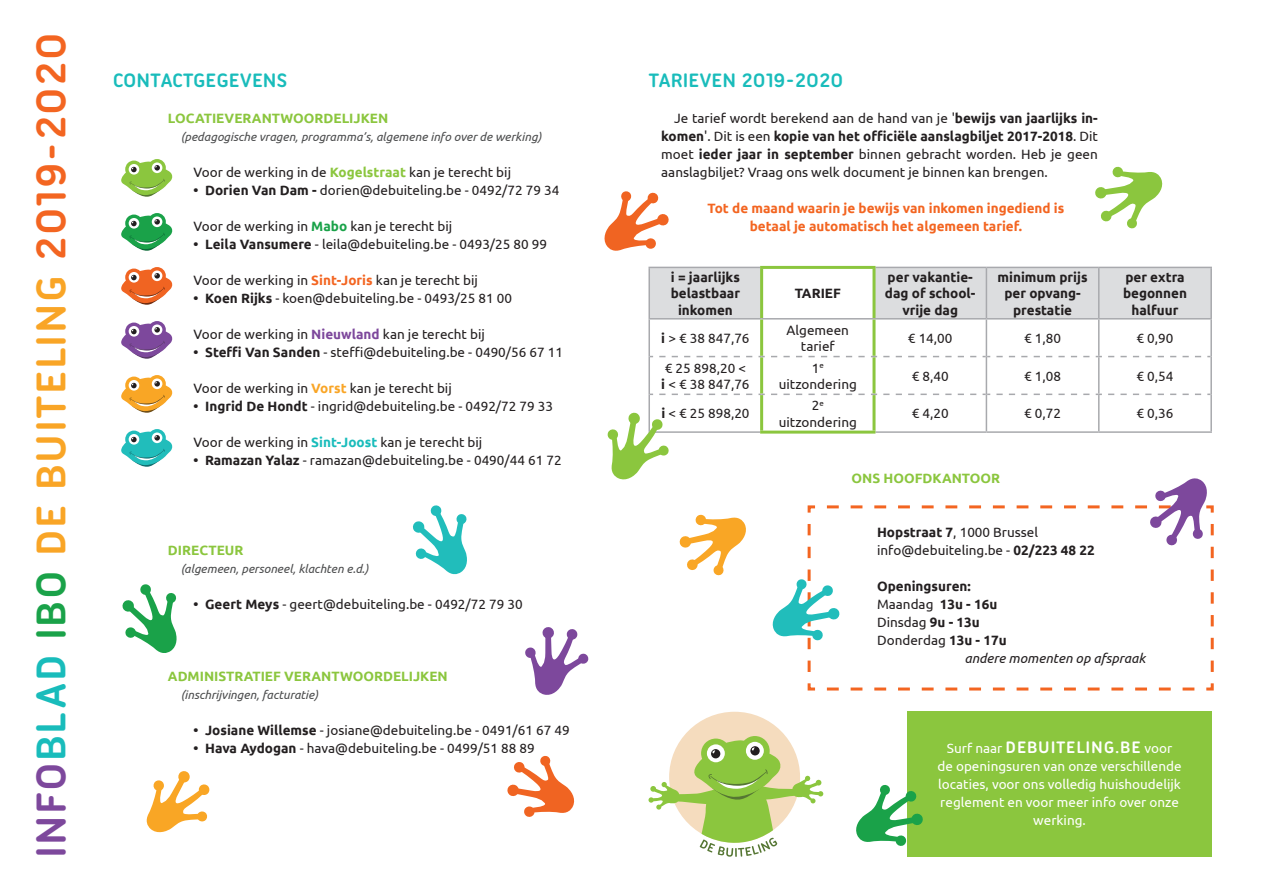
<style>
.page{position:relative;width:1263px;height:893px;background:#fff}
.page>*{position:absolute;margin:0;border:0;box-sizing:border-box;transform-origin:0 0}
.t1{font:700 45px "Ubuntu Titling";letter-spacing:.03em;color:#f9a526}
.t2{font:700 21px "Ubuntu Titling";color:#19bcbb}
.t3{font:700 18px "Ubuntu Titling";letter-spacing:.04em;color:#fff}
.t4{font:13.5px/16.2px "Ubuntu";color:#231f20;text-align:center}
.t5{font:700 13.5px/16.2px "Ubuntu";color:#231f20;text-align:center}
.t6{font:13.5px/18px "Ubuntu";color:#fff;text-align:center}
.t7{font:700 13.5px/18px "Ubuntu";color:#f36521;text-align:center}
.t8{font:700 13.5px "Ubuntu";color:#8bc63e}
.t9{font:italic 13.5px "Ubuntu";color:#231f20}
.t10{font:italic 12px "Ubuntu";color:#4b4c4d}
.s1{color:#7d489c}
.s2{color:#19bcbb}
.s3{color:#1aa249}
.s4{color:#f36521}
.s5{font-weight:700;color:#8bc63e}
.s6{font-weight:700}
.s7{font-weight:700;color:#1aa249}
.s8{font-weight:700;color:#f36521}
.s9{font-weight:700;color:#7d489c}
.s10{font-weight:700;color:#f9a526}
.s11{font-weight:700;color:#19bcbb}
.s12{font-family:"Ubuntu";font-weight:400;font-size:13.5px}
</style>
<div class="page">
<div style="left:908px;top:712px;width:304px;height:145px;background:#8bc63e"></div>
<hr style="left:760px;top:266px;width:115px;height:3px;background:#8bc63e">
<svg style="left:807px;top:683px;width:407px;height:8px"></svg>
<svg style="left:1095px;top:166px;width:68px;height:63px"></svg>
<svg style="left:413px;top:505px;width:54px;height:70px"></svg>
<svg style="left:507px;top:756px;width:68px;height:61px"></svg>
<svg style="left:604px;top:191px;width:65px;height:60px"></svg>
<svg style="left:525px;top:627px;width:64px;height:68px"></svg>
<svg style="left:122px;top:584px;width:55px;height:69px"></svg>
<svg style="left:856px;top:784px;width:67px;height:63px"></svg>
<svg style="left:146px;top:771px;width:64px;height:62px"></svg>
<svg style="left:607px;top:267px;width:607px;height:405px"></svg>
<svg style="left:121px;top:213px;width:52px;height:38px"></svg>
<svg style="left:121px;top:159px;width:52px;height:38px"></svg>
<svg style="left:121px;top:429px;width:52px;height:38px"></svg>
<svg style="left:121px;top:375px;width:52px;height:38px"></svg>
<svg style="left:121px;top:267px;width:52px;height:38px"></svg>
<svg style="left:121px;top:321px;width:52px;height:38px"></svg>
<div style="left:669px;top:712px;width:131px;height:131px;background:#f5dcbe;border-radius:50%"></div>
<svg style="left:648px;top:736px;width:175px;height:121px"></svg>
<h1 class="t1" style="left:25px;top:858px;width:827px;rotate:-90deg"><span class="s1">INFO</span><span class="s2">BLAD</span> <span class="s3">IBO</span> DE BUITELING <span class="s4">2019-2020</span></h1>
<h2 class="t2" style="left:113px;top:68px;width:176px">CONTACTGEGEVENS</h2>
<p class="t8" style="left:168px;top:110px;width:222px">LOCATIEVERANTWOORDELIJKEN</p>
<p class="t10" style="left:181px;top:129px;width:362px">(pedagogische vragen, programma’s, algemene info over de werking)</p>
<p class="t4" style="left:193px;top:164px;width:319px">Voor de werking in de <span class="s5">Kogelstraat</span> kan je terecht bij</p>
<p class="t4" style="left:193px;top:182px;width:367px"><span class="s6">• Dorien Van Dam -</span> dorien@debuiteling.be - 0492/72 79 34</p>
<p class="t4" style="left:193px;top:218px;width:260px">Voor de werking in <span class="s7">Mabo</span> kan je terecht bij</p>
<p class="t4" style="left:193px;top:236px;width:355px"><span class="s6">• Leila Vansumere</span> - leila@debuiteling.be - 0493/25 80 99</p>
<p class="t4" style="left:193px;top:272px;width:286px">Voor de werking in <span class="s8">Sint-Joris</span> kan je terecht bij</p>
<p class="t4" style="left:193px;top:290px;width:320px"><span class="s6">• Koen Rijks</span> - koen@debuiteling.be - 0493/25 81 00</p>
<p class="t4" style="left:193px;top:326px;width:293px">Voor de werking in <span class="s9">Nieuwland</span> kan je terecht bij</p>
<p class="t4" style="left:193px;top:344px;width:371px"><span class="s6">• Steffi Van Sanden</span> - steffi@debuiteling.be - 0490/56 67 11</p>
<p class="t4" style="left:193px;top:380px;width:260px">Voor de werking in <span class="s10">Vorst</span> kan je terecht bij</p>
<p class="t4" style="left:193px;top:398px;width:361px"><span class="s6">• Ingrid De Hondt</span> - ingrid@debuiteling.be - 0492/72 79 33</p>
<p class="t4" style="left:193px;top:434px;width:290px">Voor de werking in <span class="s11">Sint-Joost</span> kan je terecht bij</p>
<p class="t4" style="left:193px;top:452px;width:370px"><span class="s6">• Ramazan Yalaz</span> - ramazan@debuiteling.be - 0490/44 61 72</p>
<p class="t8" style="left:168px;top:542px;width:77px">DIRECTEUR</p>
<p class="t10" style="left:181px;top:561px;width:189px">(algemeen, personeel, klachten e.d.)</p>
<p class="t4" style="left:193px;top:596px;width:331px"><span class="s6">• Geert Meys</span> - geert@debuiteling.be - 0492/72 79 30</p>
<p class="t8" style="left:168px;top:668px;width:281px">ADMINISTRATIEF VERANTWOORDELIJKEN</p>
<p class="t10" style="left:181px;top:687px;width:139px">(inschrijvingen, facturatie)</p>
<p class="t4" style="left:193px;top:722px;width:378px"><span class="s6">• Josiane Willemse</span> - josiane@debuiteling.be - 0491/61 67 49</p>
<p class="t4" style="left:193px;top:740px;width:343px"><span class="s6">• Hava Aydogan</span> - hava@debuiteling.be - 0499/51 88 89</p>
<h2 class="t2" style="left:648px;top:68px;width:196px">TARIEVEN 2019-2020</h2>
<p class="t4" style="left:661px;top:109px;width:438px;line-height:18px;text-align:justify;text-indent:13px">Je tarief wordt berekend aan de hand van je '<span class="s6">bewijs van jaarlijks in&shy;komen</span>'. Dit is een <span class="s6">kopie van het officiële aanslagbiljet 2017-2018</span>. Dit moet <span class="s6">ieder jaar in september</span> binnen gebracht worden. Heb je geen aanslagbiljet? Vraag ons welk document je binnen kan brengen.</p>
<p class="t7" style="left:707px;top:199px;width:358px">Tot de maand waarin je bewijs van inkomen ingediend is betaal je automatisch het algemeen tarief.</p>
<p class="t5" style="left:671px;top:269px;width:71px">i = jaarlijks belastbaar inkomen</p>
<p class="t5" style="left:795px;top:285px;width:48px">TARIEF</p>
<p class="t5" style="left:885px;top:269px;width:92px">per vakantie&shy;dag of school&shy;vrije dag</p>
<p class="t5" style="left:997px;top:269px;width:92px">minimum prijs per opvang&shy;prestatie</p>
<p class="t5" style="left:1123px;top:269px;width:65px">per extra begonnen halfuur</p>
<p class="t4" style="left:661px;top:330px;width:90px"><span class="s6">i</span> &gt; € 38 847,76</p>
<p class="t4" style="left:787px;top:321px;width:64px">Algemeen tarief</p>
<p class="t4" style="left:908px;top:330px;width:46px">€ 14,00</p>
<p class="t4" style="left:1024px;top:330px;width:38px">€ 1,80</p>
<p class="t4" style="left:1136px;top:330px;width:38px">€ 0,90</p>
<p class="t4" style="left:661px;top:359px;width:90px;text-align:left">€ 25 898,20 &lt; <span class="s6">i</span> &lt; € 38 847,76</p>
<p class="t4" style="left:779px;top:359px;width:80px">1<sup>e </sup>uitzondering</p>
<p class="t4" style="left:912px;top:367px;width:38px">€ 8,40</p>
<p class="t4" style="left:1024px;top:367px;width:38px">€ 1,08</p>
<p class="t4" style="left:1136px;top:367px;width:38px">€ 0,54</p>
<p class="t4" style="left:661px;top:405px;width:90px"><span class="s6">i</span> &lt; € 25 898,20</p>
<p class="t4" style="left:779px;top:397px;width:80px">2<sup>e </sup>uitzondering</p>
<p class="t4" style="left:912px;top:405px;width:38px">€ 4,20</p>
<p class="t4" style="left:1024px;top:405px;width:38px">€ 0,72</p>
<p class="t4" style="left:1136px;top:405px;width:38px">€ 0,36</p>
<p class="t8" style="left:851px;top:470px;width:150px">ONS HOOFDKANTOOR</p>
<p class="t4" style="left:877px;top:523px;width:219px;line-height:18px;text-align:left"><span class="s6">Hopstraat 7</span>, 1000 Brussel info@debuiteling.be - <span class="s6">02/223 48 22</span></p>
<p class="t5" style="left:877px;top:578px;width:95px">Openingsuren:</p>
<p class="t4" style="left:877px;top:596px;width:122px">Maandag <span class="s6">13u - 16u</span></p>
<p class="t4" style="left:877px;top:614px;width:104px">Dinsdag <span class="s6">9u - 13u</span></p>
<p class="t4" style="left:877px;top:632px;width:131px">Donderdag <span class="s6">13u - 17u</span></p>
<p class="t9" style="left:964px;top:650px;width:183px">andere momenten op afspraak</p>
<h3 class="t3" style="left:947px;top:737px;width:227px"><span class="s12">Surf naar</span> DEBUITELING.BE <span class="s12">voor</span></h3>
<p class="t6" style="left:937px;top:757px;width:246px">de openingsuren van onze verschillende locaties, voor ons volledig huishoudelijk reglement en voor meer info over onze werking.</p>
</div>
